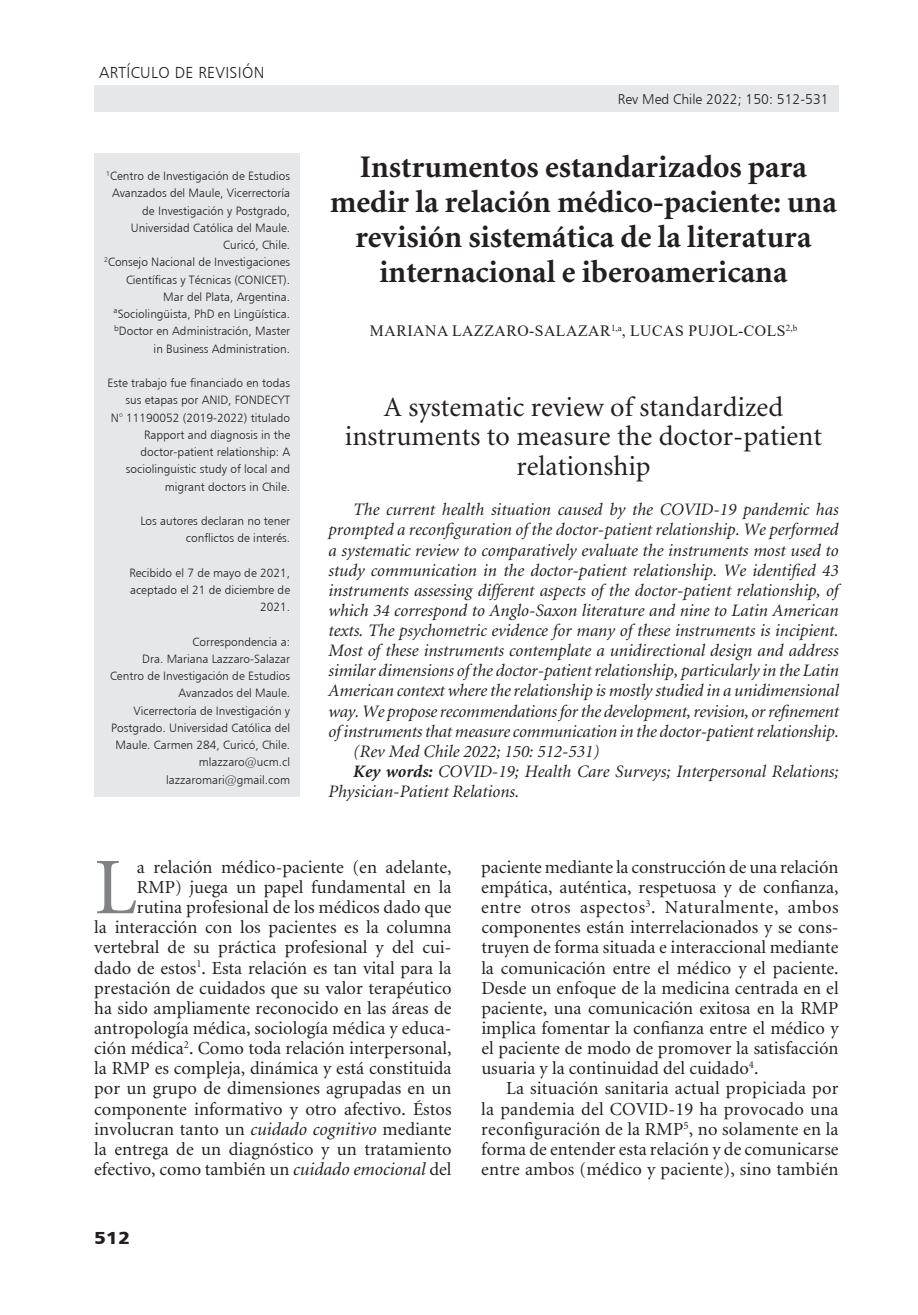
<style>
.page{position:relative;width:918px;height:1315px;background:#fff}
.page>*{position:absolute;margin:0;border:0;box-sizing:border-box;transform-origin:0 0}
.t1{font:80.33px "Minion";color:#808285}
.t2{font:700 31.5px/35px "Minion";color:#231f20;text-align:center}
.t3{font:28px/29.8px "Minion";color:#231f20;text-align:center}
.t4{font:18.38px/20.1px "Minion";color:#231f20;text-align:justify}
.t5{font:italic 17.5px "Minion";color:#231f20}
.t6{font:17.5px "Humanist 777 BT Black B";color:#231f20;scale:1.1 1}
.t7{font:15.75px "Times New Roman";letter-spacing:.035em;color:#231f20}
.t8{font:15.75px "Humanist 777 BT Light B";letter-spacing:.02em;color:#231f20}
.t9{font:14px "Humanist 777 BT Light B";color:#231f20}
.t10{font:11.9px/17.3px "Humanist 777 BT Light B";color:#231f20;text-align:right}
.s1{font-weight:700}
.s2{font-style:italic}
</style>
<div class="page">
<div style="left:94px;top:85px;width:744px;height:26px;background:#e6e7e9"></div>
<div style="left:94px;top:154px;width:206px;height:643px;background:#e6e7e9"></div>
<p class="t8" style="left:99px;top:63px;width:167px">ARTÍCULO DE REVISIÓN</p>
<p class="t10" style="left:104px;top:167px;width:187px"><sup>1</sup>Centro de Investigación de Estudios<br>Avanzados del Maule, Vicerrectoría de Investigación y Postgrado,<br>Universidad Católica del Maule.<br>Curicó, Chile.<br><sup>2</sup>Consejo Nacional de Investigaciones<br>Científicas y Técnicas (CONICET).<br>Mar del Plata, Argentina. <sup>a</sup>Sociolingüista, PhD en Lingüística. <sup>b</sup>Doctor en Administración, Master in Business Administration.</p>
<p class="t10" style="left:107px;top:374px;width:184px">Este trabajo fue financiado en todas sus etapas por ANID, FONDECYT<br>N° 11190052 (2019-2022) titulado<br>Rapport and diagnosis in the doctor-patient relationship: A sociolinguistic study of local and migrant doctors in Chile.</p>
<p class="t10" style="left:140px;top:512px;width:151px">Los autores declaran no tener conflictos de interés.</p>
<p class="t10" style="left:129px;top:564px;width:162px">Recibido el 7 de mayo de 2021, aceptado el 21 de diciembre de<br>2021.</p>
<p class="t10" style="left:110px;top:633px;width:181px">Correspondencia a:<br>Dra. Mariana Lazzaro-Salazar<br>Centro de Investigación de Estudios<br>Avanzados del Maule.<br>Vicerrectoría de Investigación y<br>Postgrado. Universidad Católica del<br>Maule. Carmen 284, Curicó, Chile. mlazzaro@ucm.cl lazzaromari@gmail.com</p>
<p class="t9" style="left:618px;top:90px;width:212px">Rev Med Chile 2022; 150: 512-531</p>
<h2 class="t2" style="left:330px;top:151px;width:508px">Instrumentos estandarizados para medir la relación médico-paciente: una revisión sistemática de la literatura internacional e iberoamericana</h2>
<p class="t7" style="left:370px;top:320px;width:429px">MARIANA LAZZARO-SALAZAR<sup>1,a</sup>, LUCAS PUJOL-COLS<sup>2,b</sup></p>
<h3 class="t3" style="left:345px;top:393px;width:479px">A systematic review of standardized instruments to measure the doctor-patient relationship</h3>
<p class="t5" style="left:353px;top:501px;width:487px">The current health situation caused by the COVID-19 pandemic has</p>
<p class="t5" style="left:328px;top:521px;width:512px">prompted a reconfiguration of the doctor-patient relationship. We performed</p>
<p class="t5" style="left:328px;top:541px;width:511px">a systematic review to comparatively evaluate the instruments most used to</p>
<p class="t5" style="left:328px;top:561px;width:511px">study communication in the doctor-patient relationship. We identified 43</p>
<p class="t5" style="left:328px;top:581px;width:511px">instruments assessing different aspects of the doctor-patient relationship, of</p>
<p class="t5" style="left:328px;top:602px;width:511px">which 34 correspond to Anglo-Saxon literature and nine to Latin American</p>
<p class="t5" style="left:328px;top:622px;width:511px">texts. The psychometric evidence for many of these instruments is incipient.</p>
<p class="t5" style="left:328px;top:642px;width:511px">Most of these instruments contemplate a unidirectional design and address</p>
<p class="t5" style="left:328px;top:662px;width:512px">similar dimensions of the doctor-patient relationship, particularly in the Latin</p>
<p class="t5" style="left:328px;top:682px;width:512px">American context where the relationship is mostly studied in a unidimensional</p>
<p class="t5" style="left:328px;top:702px;width:512px">way. We propose recommendations for the development, revision, or refinement</p>
<p class="t5" style="left:328px;top:722px;width:512px">of instruments that measure communication in the doctor-patient relationship.</p>
<p class="t5" style="left:353px;top:742px;width:248px">(Rev Med Chile 2022; 150: 512-531)</p>
<p class="t5" style="left:353px;top:763px;width:487px"><span class="s1">Key words:</span> COVID-19; Health Care Surveys; Interpersonal Relations;</p>
<p class="t5" style="left:328px;top:783px;width:192px">Physician-Patient Relations.</p>
<p class="t4" style="left:94px;top:857px;width:359px;text-align:right">a relación médico-paciente (en adelante, RMP) juega un papel fundamental en la rutina profesional de los médicos dado que<br>la interacción con los pacientes es la columna vertebral de su práctica profesional y del cui&shy;dado de estos<sup>1</sup>. Esta relación es tan vital para la prestación de cuidados que su valor terapéutico ha sido ampliamente reconocido en las áreas de antropología médica, sociología médica y educa&shy;ción médica<sup>2</sup>. Como toda relación interpersonal, la RMP es compleja, dinámica y está constituida por un grupo de dimensiones agrupadas en un componente informativo y otro afectivo. Éstos involucran tanto un <span class="s2">cuidado cognitivo</span> mediante la entrega de un diagnóstico y un tratamiento efectivo, como también un <span class="s2">cuidado emocional</span> del</p>
<p class="t4" style="left:481px;top:857px;width:359px">paciente mediante la construcción de una relación empática, auténtica, respetuosa y de confianza, entre otros aspectos<sup>3</sup>. Naturalmente, ambos componentes están interrelacionados y se cons&shy;truyen de forma situada e interaccional mediante la comunicación entre el médico y el paciente.<br>Desde un enfoque de la medicina centrada en el paciente, una comunicación exitosa en la RMP implica fomentar la confianza entre el médico y el paciente de modo de promover la satisfacción usuaria y la continuidad del cuidado<sup>4</sup>.</p>
<h1 class="t1" style="left:94px;top:848px;width:44px">L</h1>
<p class="t4" style="left:481px;top:1079px;width:359px;text-indent:25px">La situación sanitaria actual propiciada por la pandemia del COVID-19 ha provocado una reconfiguración de la RMP<sup>5</sup>, no solamente en la forma de entender esta relación y de comunicarse entre ambos (médico y paciente), sino también</p>
<p class="t6" style="left:94px;top:1226px;width:34px">512</p>
</div>
